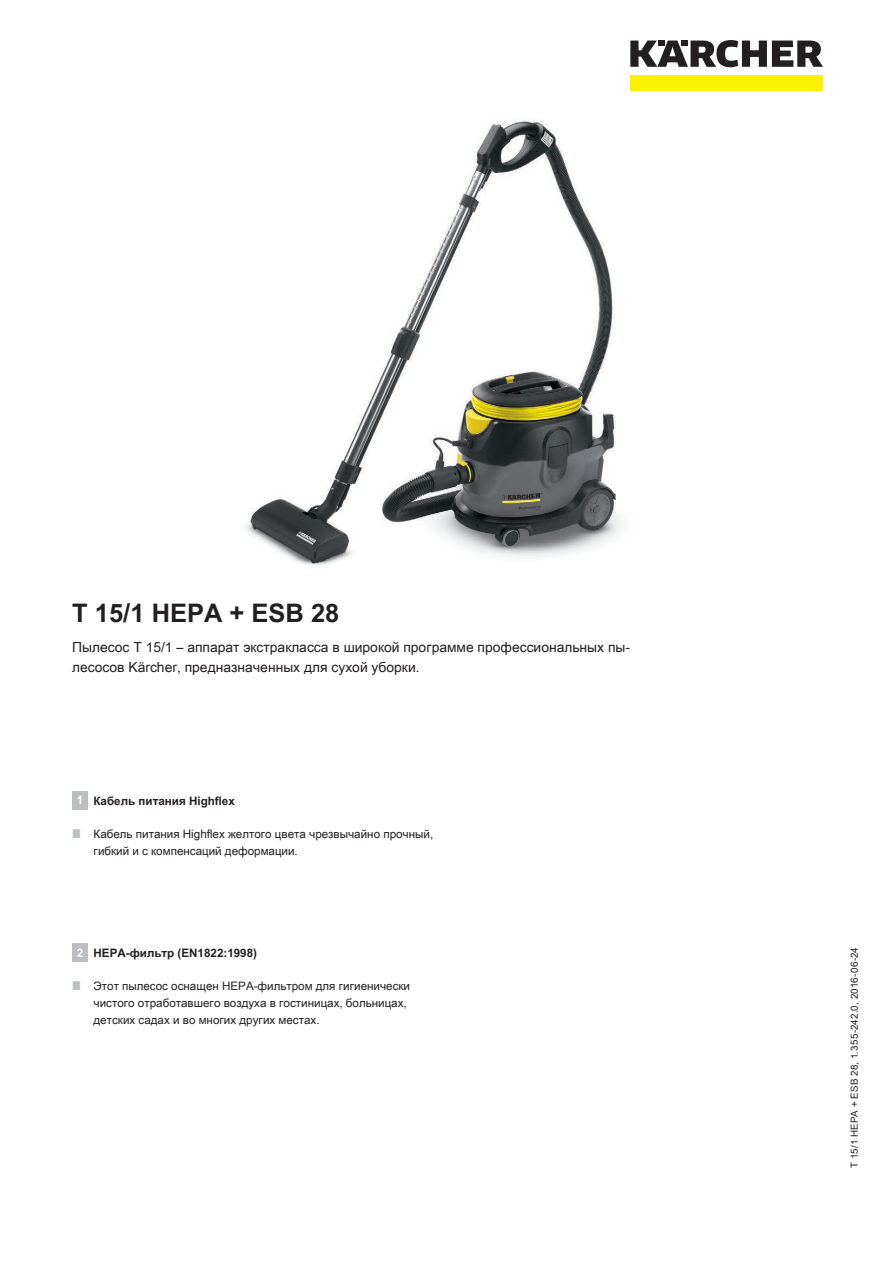
<style>
.page{position:relative;width:893px;height:1263px;background:#fff}
.page>*{position:absolute;margin:0;border:0;box-sizing:border-box;transform-origin:0 0}
.t1{font:700 25.5px "Arial Unicode MS";color:#231f20}
.t2{font:13.8px/19.5px "Arial Unicode MS";color:#231f20}
.t3{font:11.7px/17.2px "Arial Unicode MS";color:#231f20}
.t4{font:700 11.7px "Arial Unicode MS";color:#231f20}
.t5{font:700 11.7px "Arial Unicode MS";color:#fff}
.t6{font:9.75px "Arial Unicode MS";letter-spacing:.01em;color:#231f20}
</style>
<div class="page">
<div style="left:630px;top:75px;width:193px;height:16px;background:#fff200"></div>
<svg style="left:630px;top:40px;width:193px;height:27px"></svg>
<img style="left:245px;top:120px;width:377px;height:446px">
<div style="left:72px;top:791px;width:16px;height:19px;background:#bcbec0"></div>
<div style="left:72px;top:943px;width:16px;height:19px;background:#bcbec0"></div>
<h1 class="t1" style="left:72px;top:594px;width:269px">T 15/1 HEPA + ESB 28</h1>
<p class="t2" style="left:72px;top:637px;width:559px">Пылесос T 15/1 – аппарат экстракласса в широкой программе профессиональных пы&shy;лесосов Kärcher, предназначенных для сухой уборки.</p>
<p class="t5" style="left:77px;top:792px;width:8px">1</p>
<p class="t4" style="left:94px;top:792px;width:143px">Кабель питания Highflex</p>
<p class="t3" style="left:94px;top:825px;width:341px">Кабель питания Highflex желтого цвета чрезвычайно прочный, гибкий и с компенсаций деформации.</p>
<p class="t5" style="left:77px;top:944px;width:8px">2</p>
<p class="t4" style="left:94px;top:944px;width:165px">HEPA-фильтр (EN1822:1998)</p>
<p class="t3" style="left:94px;top:977px;width:318px">Этот пылесос оснащен HEPA-фильтром для гигиенически чистого отработавшего воздуха в гостиницах, больницах, детских садах и во многих других местах.</p>
<p class="t6" style="left:847px;top:1168px;width:222px;rotate:-90deg">T 15/1 HEPA + ESB 28, 1.355-242.0, 2016-06-24</p>
</div>
